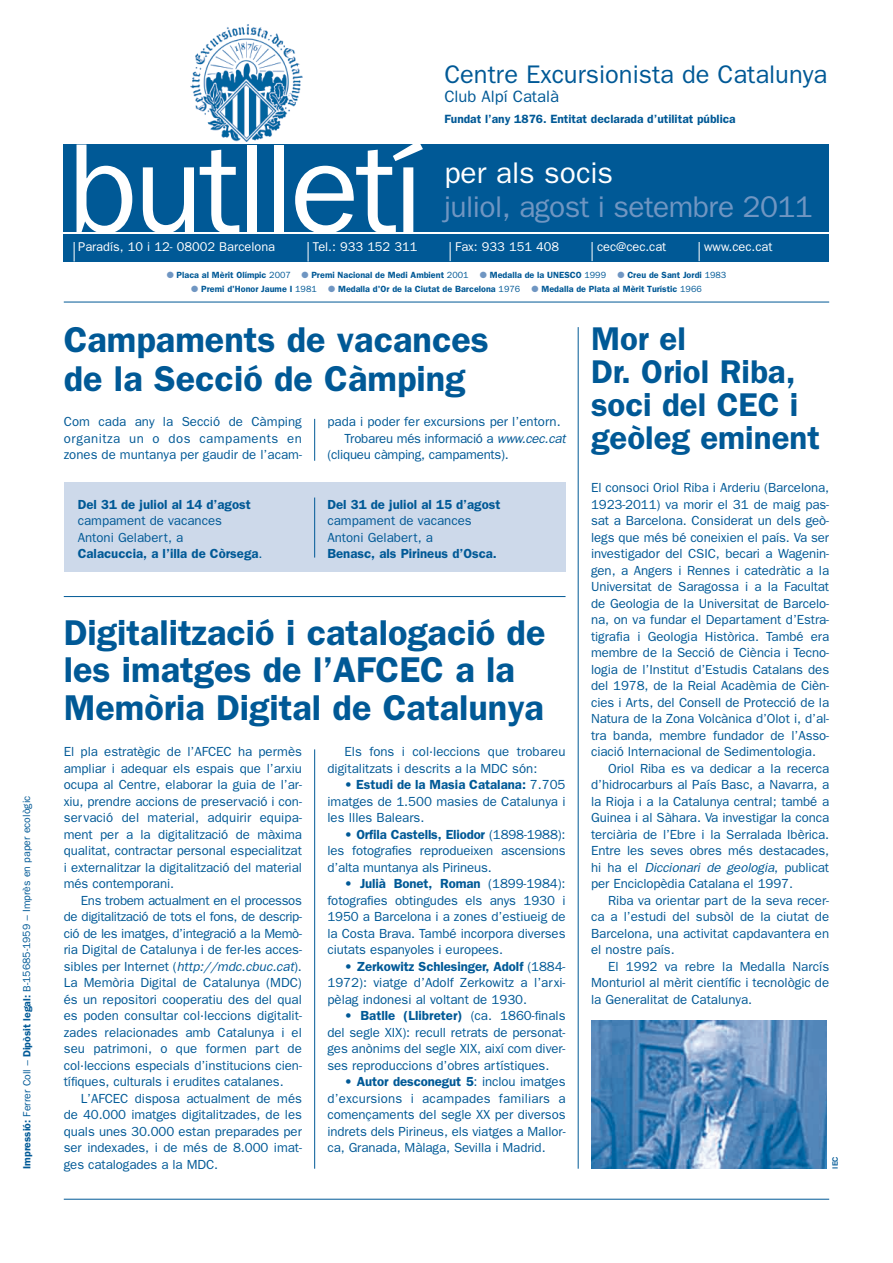
<style>
.page{position:relative;width:893px;height:1263px;background:#fff}
.page>*{position:absolute;margin:0;border:0;box-sizing:border-box;transform-origin:0 0}
.t1{font:128.25px "Franklin Gothic";letter-spacing:-.03em;color:#fff}
.t2{font:600 36px/37.5px "Franklin Gothic";color:#005996}
.t3{font:600 33px/33px "Franklin Gothic";color:#005996}
.t4{font:30px "Franklin Gothic";letter-spacing:-.02em;color:#7096c2}
.t5{font:30px "Franklin Gothic";color:#fff}
.t6{font:25.5px "Franklin Gothic";color:#005996}
.t7{font:16.5px "Franklin Gothic";color:#005996}
.t8{font:13.2px/16.5px "Franklin Gothic";letter-spacing:-.005em;color:#005996;text-align:justify}
.t9{font:600 13.2px "Franklin Gothic";color:#005996}
.t10{font:12.75px "Franklin Gothic";color:#fff}
.t11{font:600 12px "Franklin Gothic";color:#005996}
.t12{font:10.5px "Franklin Gothic";color:#005996}
.t13{font:600 9px "Franklin Gothic";color:#005996}
.t14{font:500 7.5px "Akzidenz Grotesk BE";color:#005996}
.s1{font-weight:600}
.s2{font-style:italic}
.s3{color:#7096c2}
.s4{font-weight:400}
</style>
<div class="page">
<div style="left:64px;top:482px;width:502px;height:90px;background:#cdd9ea"></div>
<div style="left:64px;top:145px;width:765px;height:87px;background:#005996"></div>
<div style="left:64px;top:234px;width:765px;height:27px;background:#005996"></div>
<img style="left:190px;top:25px;width:113px;height:116px">
<svg style="left:74px;top:242px;width:1px;height:19px"></svg>
<svg style="left:308px;top:242px;width:1px;height:19px"></svg>
<svg style="left:450px;top:242px;width:1px;height:19px"></svg>
<svg style="left:592px;top:242px;width:1px;height:19px"></svg>
<svg style="left:699px;top:242px;width:1px;height:19px"></svg>
<hr style="left:64px;top:302px;width:765px;height:1px;background:#005996">
<hr style="left:64px;top:1199px;width:765px;height:1px;background:#005996">
<hr style="left:578px;top:327px;width:1px;height:842px;background:#005996">
<hr style="left:314px;top:749px;width:1px;height:420px;background:#005996">
<hr style="left:314px;top:419px;width:1px;height:42px;background:#005996">
<hr style="left:314px;top:497px;width:1px;height:60px;background:#005996">
<hr style="left:64px;top:596px;width:502px;height:1px;background:#005996">
<img style="left:591px;top:1021px;width:236px;height:148px">
<p class="t12" style="left:21px;top:1169px;width:374px;rotate:-90deg"><span class="s1">mI press ói :</span> Ferrer Coll <span class="s2">–</span> <span class="s1">D pi òsit el gal:</span> B 1- 5685 1- 959 <span class="s2">–</span> mI près en paper eco òl g ci</p>
<h3 class="t6" style="left:444px;top:59px;width:384px">Centre Excursionista de Catalunya</h3>
<p class="t7" style="left:444px;top:87px;width:116px">Club Alpí Català</p>
<p class="t11" style="left:444px;top:112px;width:293px">Fundat l’any 1876. Entitat declarada d’utilitat pública</p>
<h1 class="t1" style="left:69px;top:113px;width:357px">butlletí</h1>
<p class="t10" style="left:78px;top:239px;width:198px">Paradís, 10 i 12- 08002 Barcelona</p>
<p class="t10" style="left:313px;top:239px;width:106px">Tel.: 933 152 311</p>
<p class="t10" style="left:455px;top:239px;width:105px">Fax: 933 151 408</p>
<p class="t10" style="left:597px;top:239px;width:71px">cec@cec.cat</p>
<p class="t10" style="left:704px;top:239px;width:70px">www.cec.cat</p>
<p class="t13" style="left:167px;top:270px;width:303px"><span class="s3">●</span> Placa al Mèrit Olímpic <span class="s4">2007</span> <span class="s3">●</span> Premi Nacional de Medi Ambient <span class="s4">2001</span></p>
<p class="t13" style="left:480px;top:270px;width:128px"><span class="s3">●</span> Medalla de la UNESCO <span class="s4">1999</span></p>
<p class="t13" style="left:617px;top:270px;width:110px"><span class="s3">●</span> Creu de Sant Jordi <span class="s4">1983</span></p>
<p class="t13" style="left:191px;top:283px;width:127px"><span class="s3">●</span> Premi d'Honor Jaume I <span class="s4">1981</span></p>
<p class="t13" style="left:328px;top:283px;width:194px"><span class="s3">●</span> Medalla d'Or de la Ciutat de Barcelona <span class="s4">1976</span></p>
<p class="t13" style="left:532px;top:283px;width:172px"><span class="s3">●</span> Medalla de Plata al Mèrit Turístic <span class="s4">1966</span></p>
<h2 class="t2" style="left:64px;top:320px;width:427px;line-height:39px">Campaments de vacances de la Secció de Càmping</h2>
<h3 class="t5" style="left:444px;top:155px;width:170px">per als socis</h3>
<h3 class="t4" style="left:444px;top:190px;width:370px">juliol, agost i setembre 2011</h3>
<h3 class="t3" style="left:591px;top:322px;width:230px">Mor el<br>Dr. Oriol Riba, soci del CEC i geòleg eminent</h3>
<p class="t8" style="left:591px;top:479px;width:240px">El consoci Oriol Riba i Arderiu (Barcelona, 1923-2011) va morir el 31 de maig pas&shy;sat a Barcelona. Considerat un dels geò&shy;legs que més bé coneixien el país. Va ser investigador del CSIC, becari a Wagenin&shy;gen, a Angers i Rennes i catedràtic a la Universitat de Saragossa i a la Facultat de Geologia de la Universitat de Barcelo&shy;na, on va fundar el Departament d’Estra&shy;tigrafia i Geologia Històrica. També era membre de la Secció de Ciència i Tecno&shy;logia de l’Institut d’Estudis Catalans des del 1978, de la Reial Acadèmia de Cièn&shy;cies i Arts, del Consell de Protecció de la Natura de la Zona Volcànica d’Olot i, d’al&shy;tra banda, membre fundador de l’Asso&shy;ciació Internacional de Sedimentologia.</p>
<p class="t8" style="left:591px;top:760px;width:240px;text-indent:17px">Oriol Riba es va dedicar a la recerca d’hidrocarburs al País Basc, a Navarra, a la Rioja i a la Catalunya central; també a Guinea i al Sàhara. Va investigar la conca terciària de l’Ebre i la Serralada Ibèrica.<br>Entre les seves obres més destacades, hi ha el <span class="s2">Diccionari de geologia</span>, publicat per Enciclopèdia Catalana el 1997.</p>
<p class="t8" style="left:591px;top:892px;width:240px;text-indent:17px">Riba va orientar part de la seva recer&shy;ca a l’estudi del subsòl de la ciutat de Barcelona, una activitat capdavantera en el nostre país.</p>
<p class="t8" style="left:591px;top:958px;width:240px;text-indent:17px">El 1992 va rebre la Medalla Narcís Monturiol al mèrit científic i tecnològic de la Generalitat de Catalunya.</p>
<p class="t8" style="left:64px;top:413px;width:240px">Com cada any la Secció de Càmping organitza un o dos campaments en zones de muntanya per gaudir de l’acam-</p>
<p class="t8" style="left:327px;top:413px;width:235px">pada i poder fer excursions per l’entorn.</p>
<p class="t8" style="left:344px;top:430px;width:223px">Trobareu més informació a <span class="s2">www.cec.cat</span></p>
<p class="t8" style="left:327px;top:446px;width:183px">(cliqueu càmping, campaments).</p>
<p class="t9" style="left:78px;top:496px;width:174px">Del 31 de juliol al 14 d’agost</p>
<p class="t8" style="left:78px;top:512px;width:186px;text-align:left">campament de vacances<br>Antoni Gelabert, a<br><span class="s1">Calacuccia, a l’illa de Còrsega</span>.</p>
<p class="t9" style="left:327px;top:496px;width:174px">Del 31 de juliol al 15 d’agost</p>
<p class="t8" style="left:327px;top:512px;width:146px">campament de vacances<br>Antoni Gelabert, a</p>
<p class="t9" style="left:327px;top:546px;width:171px">Benasc, als Pirineus d’Osca.</p>
<h2 class="t2" style="left:64px;top:614px;width:483px">Digitalització i catalogació de les imatges de l’AFCEC a la<br>Memòria Digital de Catalunya</h2>
<p class="t8" style="left:64px;top:743px;width:240px">El pla estratègic de l’AFCEC ha permès ampliar i adequar els espais que l’arxiu ocupa al Centre, elaborar la guia de l’ar&shy;xiu, prendre accions de preservació i con&shy;servació del material, adquirir equipa&shy;ment per a la digitalització de màxima qualitat, contractar personal especialitzat i externalitzar la digitalització del material més contemporani.</p>
<p class="t8" style="left:64px;top:892px;width:240px;text-indent:17px">Ens trobem actualment en el processos de digitalització de tots el fons, de descrip&shy;ció de les imatges, d’integració a la Memò&shy;ria Digital de Catalunya i de fer-les acces&shy;sibles per Internet (<span class="s2">http://mdc.cbuc.cat</span>).<br>La Memòria Digital de Catalunya (MDC) és un repositori cooperatiu des del qual es poden consultar col·leccions digitalit&shy;zades relacionades amb Catalunya i el seu patrimoni, o que formen part de col·leccions especials d’institucions cien&shy;tífiques, culturals i erudites catalanes.</p>
<p class="t8" style="left:64px;top:1090px;width:240px;text-indent:17px">L’AFCEC disposa actualment de més de 40.000 imatges digitalitzades, de les quals unes 30.000 estan preparades per ser indexades, i de més de 8.000 imat&shy;ges catalogades a la MDC.</p>
<p class="t8" style="left:327px;top:743px;width:240px;text-indent:17px">Els fons i col·leccions que trobareu digitalitzats i descrits a la MDC són:</p>
<p class="t8" style="left:327px;top:776px;width:240px;text-indent:17px">• <span class="s1">Estudi de la Masia Catalana:</span> 7.705 imatges de 1.500 masies de Catalunya i les Illes Balears.</p>
<p class="t8" style="left:327px;top:826px;width:240px;text-indent:17px">• <span class="s1">Orfila Castells, Eliodor</span> (1898-1988): les fotografies reprodueixen ascensions d’alta muntanya als Pirineus.</p>
<p class="t8" style="left:327px;top:875px;width:240px;text-indent:17px">• <span class="s1">Julià Bonet, Roman</span> (1899-1984): fotografies obtingudes els anys 1930 i 1950 a Barcelona i a zones d’estiueig de la Costa Brava. També incorpora diverses ciutats espanyoles i europees.</p>
<p class="t8" style="left:327px;top:958px;width:240px;text-indent:17px">• <span class="s1">Zerkowitz Schlesinger, Adolf</span> (1884- 1972): viatge d’Adolf Zerkowitz a l’arxi&shy;pèlag indonesi al voltant de 1930.</p>
<p class="t8" style="left:327px;top:1007px;width:240px;text-indent:17px">• <span class="s1">Batlle (Llibreter)</span> (ca. 1860-finals del segle XIX): recull retrats de personat&shy;ges anònims del segle XIX, així com diver&shy;ses reproduccions d’obres artístiques.</p>
<p class="t8" style="left:327px;top:1073px;width:240px;text-indent:17px">• <span class="s1">Autor desconegut 5</span>: inclou imatges d’excursions i acampades familiars a començaments del segle XX per diversos indrets dels Pirineus, els viatges a Mallor&shy;ca, Granada, Màlaga, Sevilla i Madrid.</p>
<p class="t14" style="left:832px;top:1169px;width:14px;rotate:-90deg">IEC</p>
</div>
